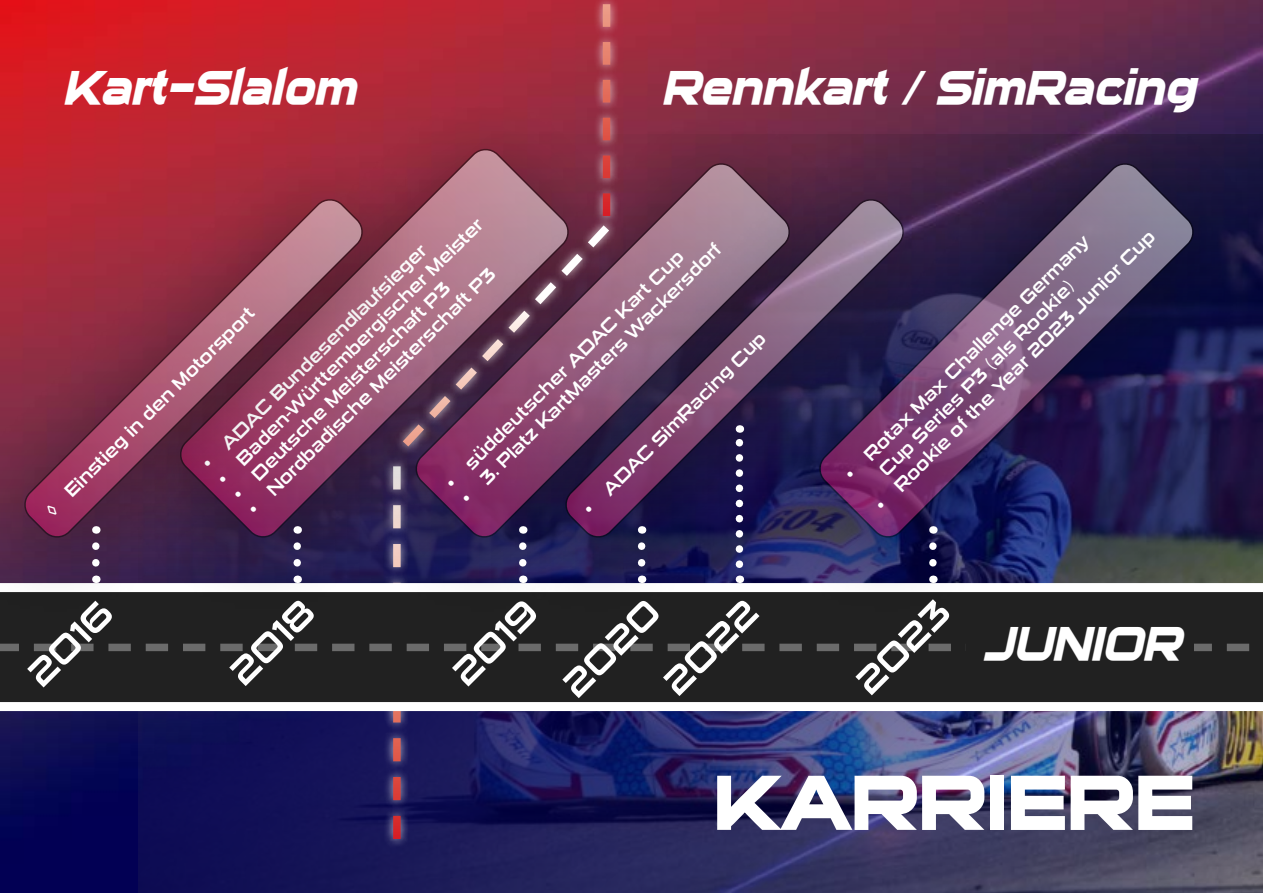
<style>
.page{position:relative;width:1263px;height:893px;background:#fff}
.page>*{position:absolute;margin:0;border:0;box-sizing:border-box;transform-origin:0 0}
.t1{font:700 72px "Sui Generis";color:#fff}
.t2{font:italic 700 45px "Sui Generis";color:#fff}
.t3{font:36px/69.8px "Sui Generis Rg";color:#fff}
.t4{font:18px/21.6px "Sui Generis Rg";color:#fff}
</style>
<div class="page">
<img style="left:0;top:0;width:1263px;height:893px">
<img style="left:139px;top:839px;width:1124px;height:54px">
<div style="left:384px;top:457px;width:27px;height:391px;background:#fff;opacity:.75"></div>
<div style="left:104px;top:89px;width:537px;height:537px;background:#000;opacity:.75"></div>
<div style="left:0;top:139px;width:436px;height:488px;background:#000;opacity:.75"></div>
<svg style="left:23px;top:196px;width:317px;height:229px;background:#983c51"></svg>
<div style="left:340px;top:104px;width:523px;height:523px;background:#000;opacity:.75"></div>
<svg style="left:415px;top:160px;width:75px;height:57px;background:#ab6777"></svg>
<div style="left:593px;top:0;width:27px;height:226px;background:#fff;opacity:.75"></div>
<svg style="left:603px;top:0;width:7px;height:139px"></svg>
<svg style="left:395px;top:217px;width:95px;height:208px;background:#966279"></svg>
<div style="left:743px;top:104px;width:520px;height:523px;background:#000;opacity:.75"></div>
<svg style="left:977px;top:160px;width:220px;height:265px;background:#4f3f65"></svg>
<div style="left:490px;top:139px;width:487px;height:488px;background:#000;opacity:.75"></div>
<svg style="left:564px;top:196px;width:343px;height:229px;background:#6c4c6a"></svg>
<img style="left:0;top:425px;width:1263px;height:414px">
<div style="left:966px;top:612px;width:228px;height:79px;background:#212121"></div>
<h2 class="t2" style="left:63px;top:64px;width:295px">Kart-Slalom</h2>
<h2 class="t2" style="left:662px;top:64px;width:534px">Rennkart / SimRacing</h2>
<p class="t4" style="left:213px;top:474px;width:369px;rotate:-45deg">• Baden-Württembergischer Meister</p>
<p class="t4" style="left:457px;top:493px;width:361px;rotate:-45deg">• 3. Platz KartMasters Wackersdorf</p>
<p class="t4" style="left:198px;top:458px;width:311px;rotate:-45deg">• ADAC Bundesendlaufsieger</p>
<p class="t4" style="left:441px;top:478px;width:329px;rotate:-45deg">• süddeutscher ADAC Kart Cup</p>
<p class="t4" style="left:243px;top:504px;width:343px;rotate:-45deg">• Nordbadische Meisterschaft P3</p>
<p class="t4" style="left:228px;top:489px;width:301px;rotate:-45deg">• Deutsche Meisterschaft P3</p>
<p class="t4" style="left:41px;top:506px;width:288px;rotate:-45deg">◊ Einstieg in den Motorsport</p>
<p class="t4" style="left:579px;top:504px;width:251px;rotate:-45deg">• ADAC SimRacing Cup</p>
<p class="t4" style="left:871px;top:500px;width:388px;rotate:-45deg">• Rookie of the Year 2023 Junior Cup</p>
<p class="t4" style="left:859px;top:450px;width:312px;text-indent:-27px;rotate:-45deg">• Rotax Max Challenge Germany<br>Cup Series P3 (als Rookie)</p>
<h3 class="t3" style="left:9px;top:655px;width:105px;rotate:-45deg">2016</h3>
<h3 class="t3" style="left:211px;top:654px;width:104px;rotate:-45deg">2018</h3>
<h3 class="t3" style="left:434px;top:654px;width:105px;rotate:-45deg">2019</h3>
<h3 class="t3" style="left:596px;top:615px;width:119px;text-indent:-73px;rotate:-45deg">2020<br>2022</h3>
<h3 class="t3" style="left:837px;top:663px;width:117px;rotate:-45deg">2023</h3>
<h2 class="t2" style="left:982px;top:620px;width:199px">JUNIOR</h2>
<h1 class="t1" style="left:714px;top:764px;width:483px">KARRIERE</h1>
</div>
